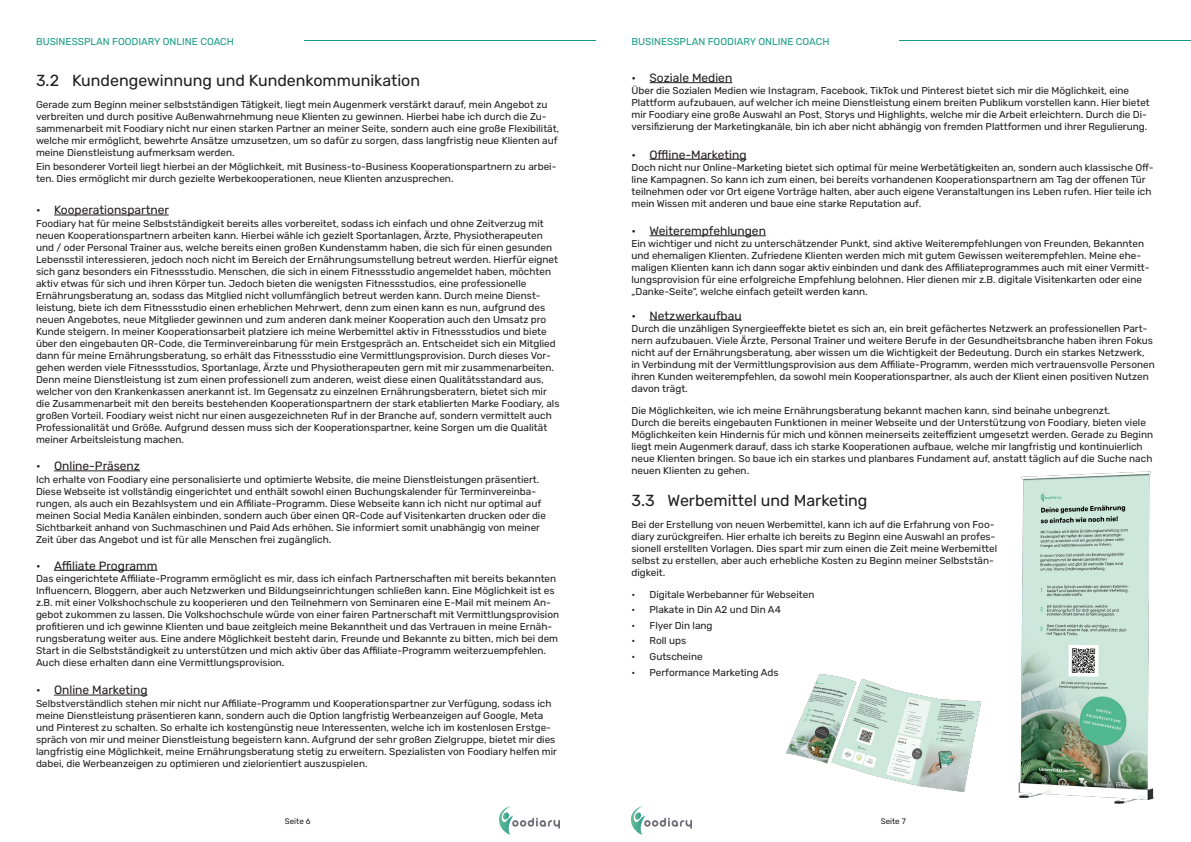
<style>
.page{position:relative;width:1191px;height:842px;background:#fff}
.page>*{position:absolute;margin:0;border:0;box-sizing:border-box;transform-origin:0 0}
.t1{font:16px "Rubik";color:#231f20}
.t2{font:12px "Rubik";color:#231f20}
.t3{font:10px/12px "Rubik";color:#231f20}
.t4{font:10px "Rubik";color:#199c86}
.t5{font:8px "Rubik";color:#231f20}
</style>
<div class="page">
<hr style="left:649px;top:82px;width:83px;height:1px;background:#231f20">
<hr style="left:899px;top:41px;width:292px;height:1px;background:#199c86">
<hr style="left:649px;top:159px;width:97px;height:1px;background:#231f20">
<hr style="left:649px;top:235px;width:117px;height:1px;background:#231f20">
<hr style="left:649px;top:320px;width:92px;height:1px;background:#231f20">
<img style="left:631px;top:806px;width:61px;height:28px">
<img style="left:1018px;top:471px;width:135px;height:333px">
<img style="left:786px;top:674px;width:196px;height:118px">
<hr style="left:54px;top:215px;width:115px;height:1px;background:#231f20">
<hr style="left:54px;top:470px;width:86px;height:1px;background:#231f20">
<hr style="left:54px;top:570px;width:103px;height:1px;background:#231f20">
<hr style="left:54px;top:695px;width:93px;height:1px;background:#231f20">
<hr style="left:304px;top:41px;width:291px;height:1px;background:#199c86">
<img style="left:499px;top:806px;width:60px;height:28px">
<p class="t4" style="left:36px;top:36px;width:200px">BUSINESSPLAN FOODIARY ONLINE COACH</p>
<p class="t4" style="left:631px;top:36px;width:200px">BUSINESSPLAN FOODIARY ONLINE COACH</p>
<p class="t1" style="left:36px;top:71px;width:386px">3.2 Kundengewinnung und Kundenkommunikation</p>
<p class="t3" style="left:36px;top:99px;width:524px">Gerade zum Beginn meiner selbstständigen Tätigkeit, liegt mein Augenmerk verstärkt darauf, mein Angebot zu verbreiten und durch positive Außenwahrnehmung neue Klienten zu gewinnen. Hierbei habe ich durch die Zu&shy;sammenarbeit mit Foodiary nicht nur einen starken Partner an meiner Seite, sondern auch eine große Flexibilität, welche mir ermöglicht, bewehrte Ansätze umzusetzen, um so dafür zu sorgen, dass langfristig neue Klienten auf meine Dienstleistung aufmerksam werden.</p>
<p class="t3" style="left:36px;top:161px;width:522px">Ein besonderer Vorteil liegt hierbei an der Möglichkeit, mit Business-to-Business Kooperationspartnern zu arbei&shy;ten. Dies ermöglicht mir durch gezielte Werbekooperationen, neue Klienten anzusprechen.</p>
<p class="t2" style="left:36px;top:203px;width:134px">• Kooperationspartner</p>
<p class="t3" style="left:36px;top:217px;width:523px">Foodiary hat für meine Selbstständigkeit bereits alles vorbereitet, sodass ich einfach und ohne Zeitverzug mit neuen Kooperationspartnern arbeiten kann. Hierbei wähle ich gezielt Sportanlagen, Ärzte, Physiotherapeuten und / oder Personal Trainer aus, welche bereits einen großen Kundenstamm haben, die sich für einen gesunden Lebensstil interessieren, jedoch noch nicht im Bereich der Ernährungsumstellung betreut werden. Hierfür eignet sich ganz besonders ein Fitnessstudio. Menschen, die sich in einem Fitnessstudio angemeldet haben, möchten aktiv etwas für sich und ihren Körper tun. Jedoch bieten die wenigsten Fitnessstudios, eine professionelle</p>
<p class="t3" style="left:36px;top:289px;width:525px">Ernährungsberatung an, sodass das Mitglied nicht vollumfänglich betreut werden kann. Durch meine Dienst&shy;leistung, biete ich dem Fitnessstudio einen erheblichen Mehrwert, denn zum einen kann es nun, aufgrund des neuen Angebotes, neue Mitglieder gewinnen und zum anderen dank meiner Kooperation auch den Umsatz pro Kunde steigern. In meiner Kooperationsarbeit platziere ich meine Werbemittel aktiv in Fitnessstudios und biete über den eingebauten QR-Code, die Terminvereinbarung für mein Erstgespräch an. Entscheidet sich ein Mitglied dann für meine Ernährungsberatung, so erhält das Fitnessstudio eine Vermittlungsprovision. Durch dieses Vor&shy;gehen werden viele Fitnessstudios, Sportanlage, Ärzte und Physiotherapeuten gern mit mir zusammenarbeiten.<br>Denn meine Dienstleistung ist zum einen professionell zum anderen, weist diese einen Qualitätsstandard aus, welcher von den Krankenkassen anerkannt ist. Im Gegensatz zu einzelnen Ernährungsberatern, bietet sich mir die Zusammenarbeit mit den bereits bestehenden Kooperationspartnern der stark etablierten Marke Foodiary, als großen Vorteil. Foodiary weist nicht nur einen ausgezeichneten Ruf in der Branche auf, sondern vermittelt auch Professionalität und Größe. Aufgrund dessen muss sich der Kooperationspartner, keine Sorgen um die Qualität meiner Arbeitsleistung machen.</p>
<p class="t2" style="left:36px;top:459px;width:105px">• Online-Präsenz</p>
<p class="t3" style="left:36px;top:473px;width:511px">Ich erhalte von Foodiary eine personalisierte und optimierte Website, die meine Dienstleistungen präsentiert.<br>Diese Webseite ist vollständig eingerichtet und enthält sowohl einen Buchungskalender für Terminvereinba&shy;rungen, als auch ein Bezahlsystem und ein Affiliate-Programm. Diese Webseite kann ich nicht nur optimal auf meinen Social Media Kanälen einbinden, sondern auch über einen QR-Code auf Visitenkarten drucken oder die Sichtbarkeit anhand von Suchmaschinen und Paid Ads erhöhen. Sie informiert somit unabhängig von meiner Zeit über das Angebot und ist für alle Menschen frei zugänglich.</p>
<p class="t2" style="left:36px;top:559px;width:123px">• Affiliate Programm</p>
<p class="t3" style="left:36px;top:573px;width:524px">Das eingerichtete Affiliate-Programm ermöglicht es mir, dass ich einfach Partnerschaften mit bereits bekannten Influencern, Bloggern, aber auch Netzwerken und Bildungseinrichtungen schließen kann. Eine Möglichkeit ist es z.B. mit einer Volkshochschule zu kooperieren und den Teilnehmern von Seminaren eine E-Mail mit meinem An&shy;gebot zukommen zu lassen. Die Volkshochschule würde von einer fairen Partnerschaft mit Vermittlungsprovision profitieren und ich gewinne Klienten und baue zeitgleich meine Bekanntheit und das Vertrauen in meine Ernäh&shy;rungsberatung weiter aus. Eine andere Möglichkeit besteht darin, Freunde und Bekannte zu bitten, mich bei dem Start in die Selbstständigkeit zu unterstützen und mich aktiv über das Affiliate-Programm weiterzuempfehlen.<br>Auch diese erhalten dann eine Vermittlungsprovision.</p>
<p class="t2" style="left:36px;top:683px;width:113px">• Online Marketing</p>
<p class="t3" style="left:36px;top:697px;width:522px">Selbstverständlich stehen mir nicht nur Affiliate-Programm und Kooperationspartner zur Verfügung, sodass ich meine Dienstleistung präsentieren kann, sondern auch die Option langfristig Werbeanzeigen auf Google, Meta und Pinterest zu schalten. So erhalte ich kostengünstig neue Interessenten, welche ich im kostenlosen Erstge&shy;spräch von mir und meiner Dienstleistung begeistern kann. Aufgrund der sehr großen Zielgruppe, bietet mir dies langfristig eine Möglichkeit, meine Ernährungsberatung stetig zu erweitern. Spezialisten von Foodiary helfen mir dabei, die Werbeanzeigen zu optimieren und zielorientiert auszuspielen.</p>
<p class="t2" style="left:631px;top:71px;width:102px">• Soziale Medien</p>
<p class="t3" style="left:631px;top:85px;width:520px">Über die Sozialen Medien wie Instagram, Facebook, TikTok und Pinterest bietet sich mir die Möglichkeit, eine Plattform aufzubauen, auf welcher ich meine Dienstleistung einem breiten Publikum vorstellen kann. Hier bietet mir Foodiary eine große Auswahl an Post, Storys und Highlights, welche mir die Arbeit erleichtern. Durch die Di&shy;versifizierung der Marketingkanäle, bin ich aber nicht abhängig von fremden Plattformen und ihrer Regulierung.</p>
<p class="t2" style="left:631px;top:148px;width:116px">• Offline-Marketing</p>
<p class="t3" style="left:631px;top:162px;width:523px">Doch nicht nur Online-Marketing bietet sich optimal für meine Werbetätigkeiten an, sondern auch klassische Off&shy;line Kampagnen. So kann ich zum einen, bei bereits vorhandenen Kooperationspartnern am Tag der offenen Tür teilnehmen oder vor Ort eigene Vorträge halten, aber auch eigene Veranstaltungen ins Leben rufen. Hier teile ich mein Wissen mit anderen und baue eine starke Reputation auf.</p>
<p class="t2" style="left:631px;top:224px;width:136px">• Weiterempfehlungen</p>
<p class="t3" style="left:631px;top:238px;width:519px">Ein wichtiger und nicht zu unterschätzender Punkt, sind aktive Weiterempfehlungen von Freunden, Bekannten und ehemaligen Klienten. Zufriedene Klienten werden mich mit gutem Gewissen weiterempfehlen. Meine ehe&shy;maligen Klienten kann ich dann sogar aktiv einbinden und dank des Affiliateprogrammes auch mit einer Vermitt&shy;lungsprovision für eine erfolgreiche Empfehlung belohnen. Hier dienen mir z.B. digitale Visitenkarten oder eine „Danke-Seite“, welche einfach geteilt werden kann.</p>
<p class="t2" style="left:631px;top:309px;width:112px">• Netzwerkaufbau</p>
<p class="t3" style="left:631px;top:323px;width:525px">Durch die unzähligen Synergieeffekte bietet es sich an, ein breit gefächertes Netzwerk an professionellen Part&shy;nern aufzubauen. Viele Ärzte, Personal Trainer und weitere Berufe in der Gesundheitsbranche haben ihren Fokus nicht auf der Ernährungsberatung, aber wissen um die Wichtigkeit der Bedeutung. Durch ein starkes Netzwerk, in Verbindung mit der Vermittlungsprovision aus dem Affiliate-Programm, werden mich vertrauensvolle Personen ihren Kunden weiterempfehlen, da sowohl mein Kooperationspartner, als auch der Klient einen positiven Nutzen davon trägt.</p>
<p class="t3" style="left:631px;top:405px;width:480px">Die Möglichkeiten, wie ich meine Ernährungsberatung bekannt machen kann, sind beinahe unbegrenzt.</p>
<p class="t3" style="left:631px;top:417px;width:523px">Durch die bereits eingebauten Funktionen in meiner Webseite und der Unterstützung von Foodiary, bieten viele Möglichkeiten kein Hindernis für mich und können meinerseits zeiteffizient umgesetzt werden. Gerade zu Beginn liegt mein Augenmerk darauf, dass ich starke Kooperationen aufbaue, welche mir langfristig und kontinuierlich neue Klienten bringen. So baue ich ein starkes und planbares Fundament auf, anstatt täglich auf die Suche nach neuen Klienten zu gehen.</p>
<p class="t1" style="left:631px;top:491px;width:237px">3.3 Werbemittel und Marketing</p>
<p class="t3" style="left:631px;top:519px;width:367px">Bei der Erstellung von neuen Werbemittel, kann ich auf die Erfahrung von Foo&shy;diary zurückgreifen. Hier erhalte ich bereits zu Beginn eine Auswahl an profes&shy;sionell erstellten Vorlagen. Dies spart mir zum einen die Zeit meine Werbemittel selbst zu erstellen, aber auch erhebliche Kosten zu Beginn meiner Selbststän&shy;digkeit.</p>
<p class="t3" style="left:631px;top:588px;width:184px">• Digitale Werbebanner für Webseiten</p>
<p class="t3" style="left:631px;top:604px;width:151px">• Plakate in Din A2 und Din A4</p>
<p class="t3" style="left:631px;top:620px;width:83px">• Flyer Din lang</p>
<p class="t3" style="left:631px;top:635px;width:56px">• Roll ups</p>
<p class="t3" style="left:631px;top:651px;width:73px">• Gutscheine</p>
<p class="t3" style="left:631px;top:666px;width:149px">• Performance Marketing Ads</p>
<p class="t5" style="left:285px;top:817px;width:27px">Seite 6</p>
<p class="t5" style="left:880px;top:817px;width:27px">Seite 7</p>
</div>
